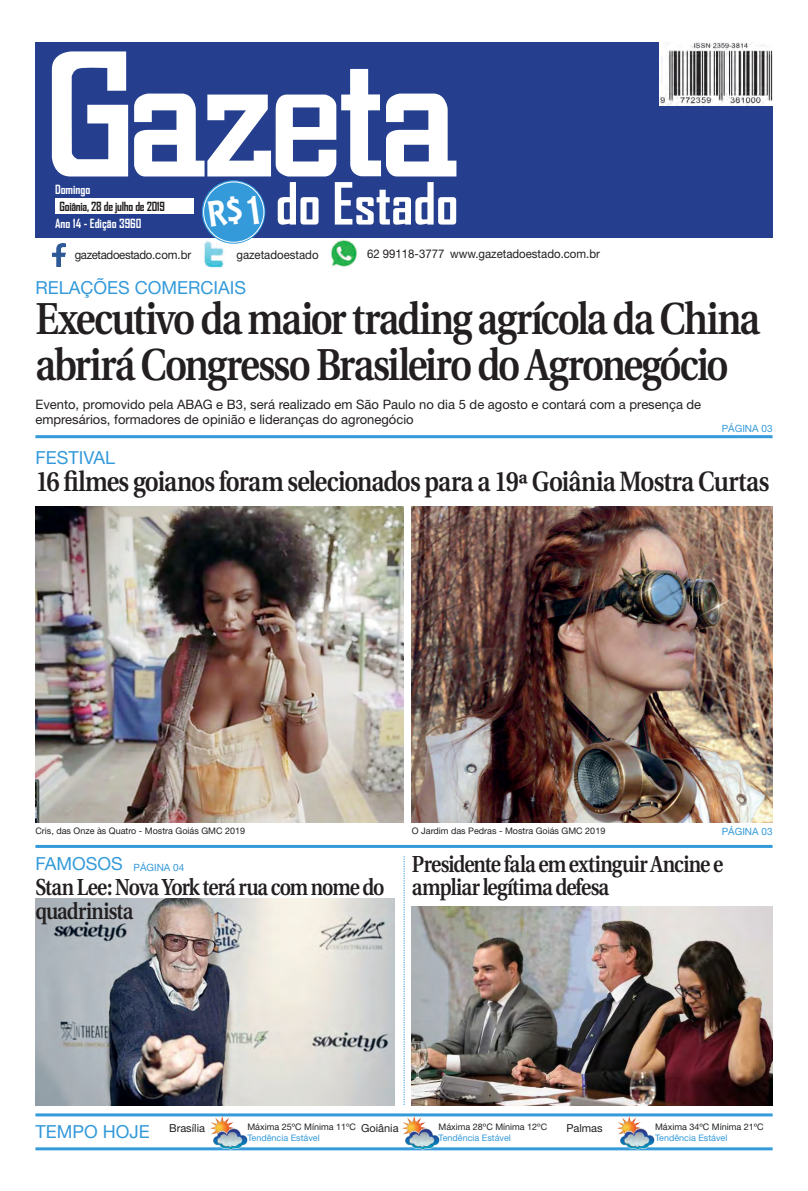
<style>
.page{position:relative;width:808px;height:1191px;background:#fff}
.page>*{position:absolute;margin:0;border:0;box-sizing:border-box;transform-origin:0 0}
.t1{font:700 55.6px "Agency FB";color:#fff}
.Manchete{font:600 44.7px/45.3px "Utopia";letter-spacing:-.045em;color:#231f20;scale:.85 1}
.Manchete-2{font:600 27.9px "Utopia";letter-spacing:-.035em;color:#231f20;scale:.86 1}
.Manchete-3{font:600 23.1px/23px "Utopia";letter-spacing:-.045em;color:#231f20;scale:.85 1}
.Retranca{font:18px "Helvetica Neue";color:#349ada}
.Legenda{font:13px/15.3px "Helvetica Neue";color:#231f20}
.t2{font:700 12.1px "Agency FB";color:#fff}
.t3{font:700 12.1px "Agency FB";letter-spacing:-.02em;color:#231f20}
.t4{font:12px "Helvetica Neue";color:#231f20;scale:.95 1}
.t5{font:12px "Helvetica Neue";letter-spacing:-.03em;color:#231f20;scale:.95 1}
.Legenda-2{font:11px "Helvetica Neue";color:#231f20}
.Retranca-2{font:10px "Helvetica Neue";color:#349ada}
.Legenda-3{font:9px "Helvetica Neue";color:#231f20}
.Legenda-4{font:9px "Helvetica Neue";color:#349ada}
</style>
<div class="page">
<img style="left:35px;top:899px;width:359px;height:206px">
<div style="left:35px;top:43px;width:737px;height:195px;background:#253f8e"></div>
<svg style="left:52px;top:51px;width:76px;height:125px"></svg>
<svg style="left:134px;top:69px;width:322px;height:107px"></svg>
<div style="left:55px;top:198px;width:138px;height:16px;background:#fff"></div>
<svg style="left:202px;top:180px;width:63px;height:64px"></svg>
<div style="left:203px;top:182px;width:61px;height:61px;border:1px solid #fff;border-radius:50%"></div>
<img style="left:660px;top:43px;width:112px;height:63px">
<img style="left:204px;top:240px;width:21px;height:29px">
<img style="left:330px;top:239px;width:28px;height:28px">
<img style="left:52px;top:243px;width:13px;height:23px">
<svg style="left:404px;top:856px;width:1px;height:249px"></svg>
<hr style="left:35px;top:845px;width:737px;height:3px;background:#349ada">
<hr style="left:35px;top:435px;width:737px;height:3px;background:#349ada">
<hr style="left:35px;top:1113px;width:738px;height:3px;background:#349ada">
<hr style="left:35px;top:1147px;width:738px;height:3px;background:#349ada">
<img style="left:210px;top:1116px;width:37px;height:33px">
<img style="left:401px;top:1116px;width:38px;height:33px">
<img style="left:617px;top:1116px;width:37px;height:33px">
<img style="left:412px;top:906px;width:360px;height:199px">
<img style="left:35px;top:506px;width:369px;height:316px">
<img style="left:412px;top:506px;width:360px;height:316px">
<div style="left:208px;top:195px;width:51px;height:32px;background:#349ada"></div>
<p class="t2" style="left:55px;top:182px;width:37px">Domingo</p>
<p class="t3" style="left:59px;top:199px;width:107px">Goiânia, 28 de julho de 2019</p>
<p class="t2" style="left:55px;top:216px;width:88px">Ano 14 - Edição 3960</p>
<p class="t1" style="left:276px;top:169px;width:184px">do Estado</p>
<p class="t5" style="left:75px;top:247px;width:124px">gazetadoestado.com.br</p>
<p class="t4" style="left:236px;top:247px;width:88px">gazetadoestado</p>
<p class="t4" style="left:367px;top:247px;width:83px">62 99118-3777</p>
<p class="t4" style="left:450px;top:247px;width:159px">www.gazetadoestado.com.br</p>
<p class="Retranca" style="left:35px;top:277px;width:212px">RELAÇÕES COMERCIAIS</p>
<p class="Manchete" style="left:35px;top:297px;width:854px">Executivo da maior trading agrícola da China abrirá Congresso Brasileiro do Agronegócio</p>
<p class="Legenda" style="left:35px;top:396px;width:667px">Evento, promovido pela ABAG e B3, será realizado em São Paulo no dia 5 de agosto e contará com a presença de empresários, formadores de opinião e lideranças do agronegócio</p>
<p class="Retranca-2" style="left:722px;top:422px;width:52px">PÁGINA 03</p>
<p class="Retranca" style="left:35px;top:446px;width:81px">FESTIVAL</p>
<p class="Manchete-2" style="left:35px;top:466px;width:855px">16 filmes goianos foram selecionados para a 19ª Goiânia Mostra Curtas</p>
<p class="Legenda-3" style="left:35px;top:825px;width:211px">Cris, das Onze às Quatro - Mostra Goiás GMC 2019</p>
<p class="Legenda-3" style="left:412px;top:825px;width:195px">O Jardim das Pedras - Mostra Goiás GMC 2019</p>
<p class="Retranca-2" style="left:722px;top:825px;width:52px">PÁGINA 03</p>
<p class="Retranca" style="left:35px;top:853px;width:89px">FAMOSOS</p>
<p class="Retranca-2" style="left:134px;top:861px;width:52px">PÁGINA 04</p>
<p class="Manchete-3" style="left:412px;top:853px;width:368px">Presidente fala em extinguir Ancine e ampliar legítima defesa</p>
<p class="Manchete-3" style="left:35px;top:876px;width:412px;line-height:24px">Stan Lee: Nova York terá rua com nome do quadrinista</p>
<p class="Retranca" style="left:35px;top:1120px;width:116px">TEMPO HOJE</p>
<p class="Legenda-2" style="left:169px;top:1121px;width:37px">Brasília</p>
<p class="Legenda-3" style="left:247px;top:1121px;width:110px">Máxima 25ºC Mínima 11ºC</p>
<p class="Legenda-2" style="left:361px;top:1121px;width:39px">Goiânia</p>
<p class="Legenda-2" style="left:566px;top:1121px;width:38px">Palmas</p>
<p class="Legenda-4" style="left:247px;top:1132px;width:74px">Tendência Estável</p>
<p class="Legenda-3" style="left:439px;top:1121px;width:110px">Máxima 28ºC Mínima 12ºC</p>
<p class="Legenda-4" style="left:439px;top:1132px;width:74px">Tendência Estável</p>
<p class="Legenda-3" style="left:655px;top:1121px;width:110px">Máxima 34ºC Mínima 21ºC</p>
<p class="Legenda-4" style="left:655px;top:1132px;width:74px">Tendência Estável</p>
</div>
